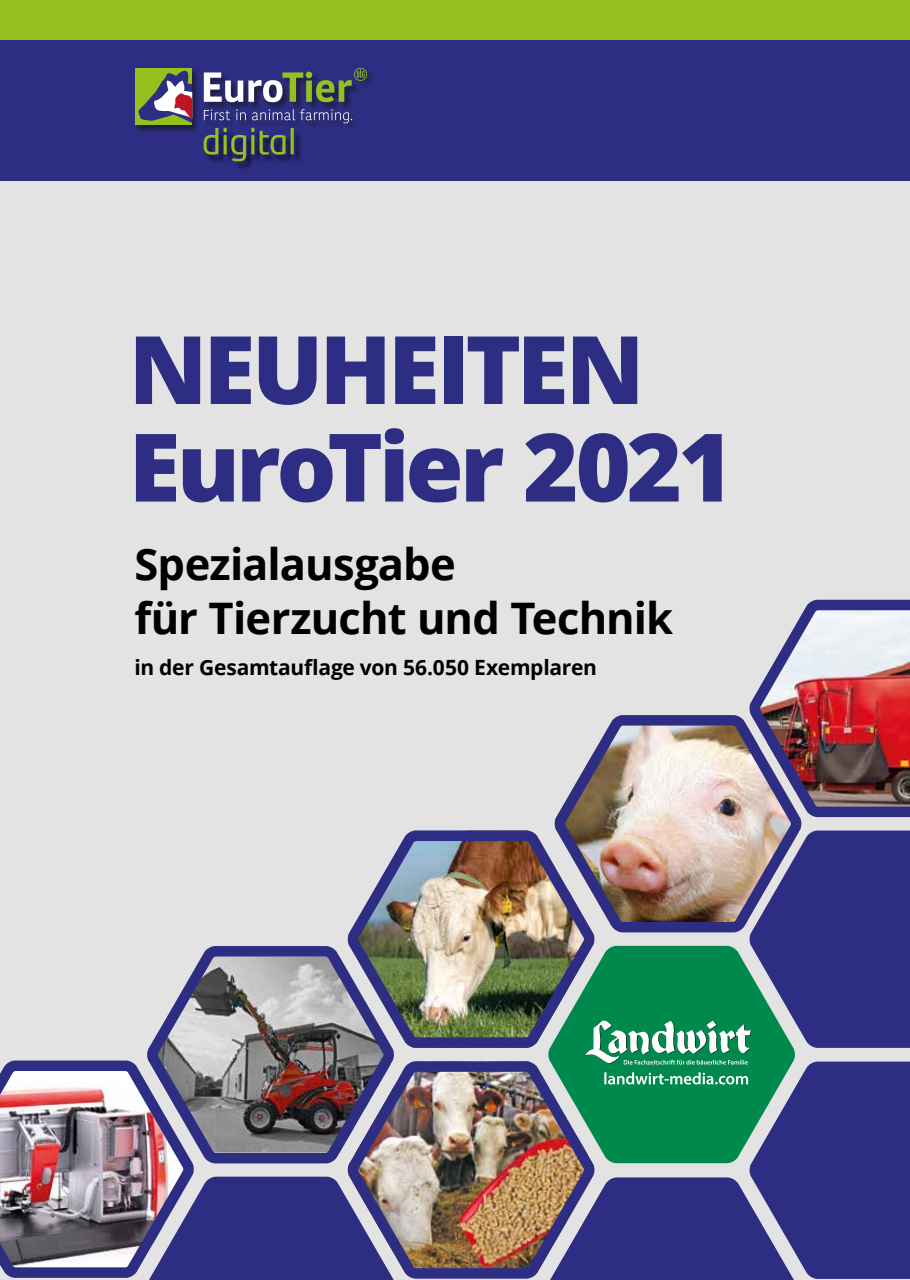
<style>
.page{position:relative;width:910px;height:1280px;background:#fff}
.page>*{position:absolute;margin:0;border:0;box-sizing:border-box;transform-origin:0 0}
.t1{font:800 94.5px/97.5px "Open Sans";letter-spacing:-.04em;color:#2d2e83}
.t2{font:700 43.5px/54px "Open Sans";letter-spacing:-.02em;color:#000}
.t3{font:700 21px "Open Sans";letter-spacing:-.015em;color:#000}
</style>
<div class="page">
<div style="left:0;top:181px;width:910px;height:1099px;background:#e3e3e3"></div>
<svg style="left:554px;top:715px;width:248px;height:115px"></svg>
<img style="left:740px;top:599px;width:170px;height:225px">
<img style="left:395px;top:1061px;width:153px;height:218px">
<img style="left:347px;top:825px;width:257px;height:223px">
<svg style="left:147px;top:941px;width:256px;height:229px"></svg>
<img style="left:0;top:1055px;width:395px;height:225px">
<svg style="left:548px;top:830px;width:362px;height:450px;background:#4c6883"></svg>
<div style="left:0;top:0;width:910px;height:40px;background:#95c11f"></div>
<div style="left:0;top:40px;width:910px;height:141px;background:#2d2e83"></div>
<img style="left:136px;top:70px;width:237px;height:62px">
<div style="left:135px;top:68px;width:57px;height:57px;background:#95c11f"></div>
<svg style="left:138px;top:70px;width:54px;height:53px"></svg>
<svg style="left:204px;top:68px;width:163px;height:34px"></svg>
<img style="left:202px;top:127px;width:87px;height:42px">
<svg style="left:204px;top:109px;width:148px;height:52px"></svg>
<h1 class="t1" style="left:129px;top:316px;width:606px">NEUHEITEN<br>EuroTier 2021</h1>
<h2 class="t2" style="left:134px;top:536px;width:540px">Spezialausgabe<br>für Tierzucht und Technik</h2>
<p class="t3" style="left:134px;top:653px;width:464px">in der Gesamtauflage von 56.050 Exemplaren</p>
</div>
